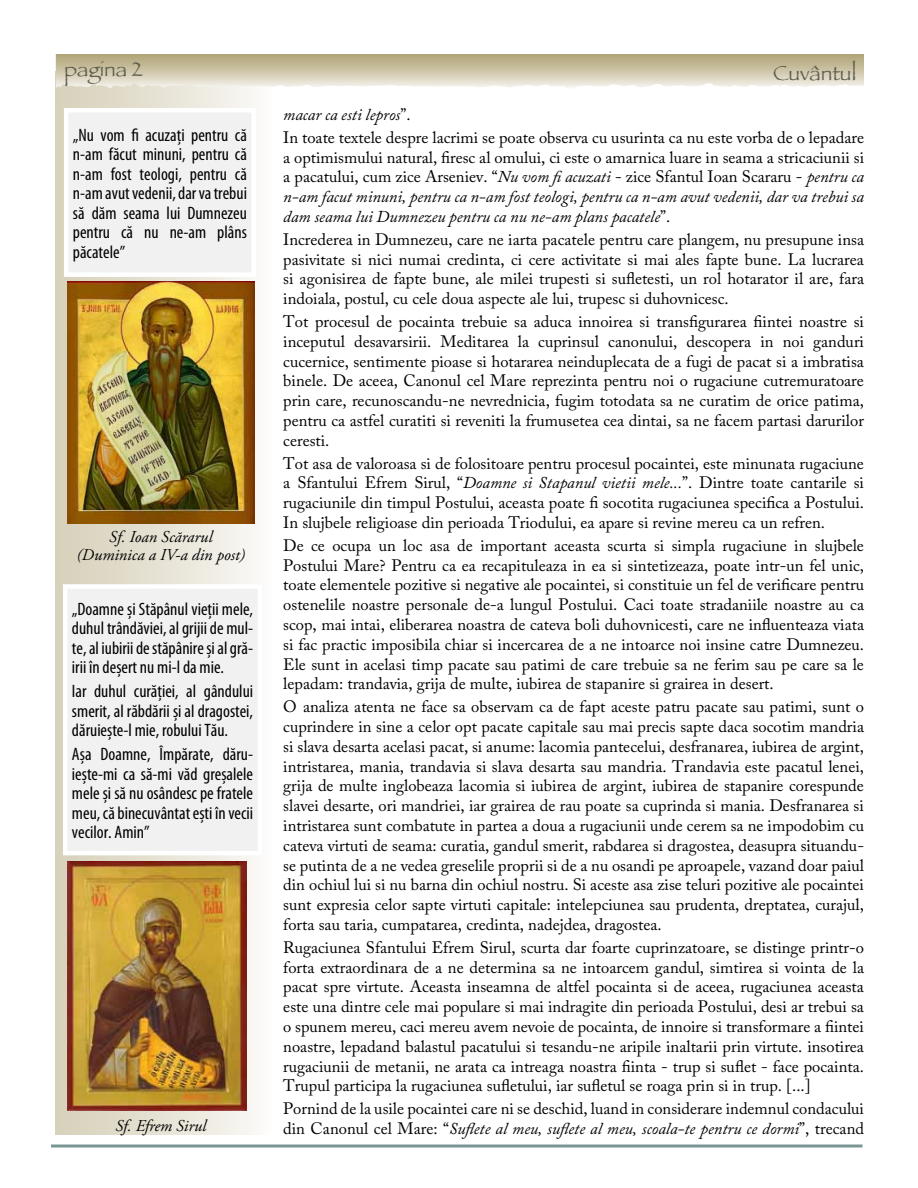
<style>
.page{position:relative;width:918px;height:1188px;background:#fff}
.page>*{position:absolute;margin:0;border:0;box-sizing:border-box;transform-origin:0 0}
.t1{font:21px "Papyrus";color:#5d5c4d}
.t2{font:condensed 18px/19.5px "Myriad Pro";color:#000;text-align:justify}
.t3{font:16.5px/19.8px "Adobe Caslon Pro";color:#000;text-align:justify}
.t4{font:italic 16.5px/19.8px "Adobe Caslon Pro";color:#000;text-align:justify}
.t5{font:italic 16.5px/18px "Adobe Garamond Pro";color:#000;text-align:center}
.s1{font-style:italic}
.s2{font-style:normal}
</style>
<div class="page">
<svg style="left:56px;top:92px;width:199px;height:1043px;background:#dfd7c7"></svg>
<svg style="left:51px;top:1144px;width:811px;height:4px;background:#9bafb0"></svg>
<svg style="left:56px;top:54px;width:808px;height:38px;background:#d4cdb5"></svg>
<img style="left:67px;top:282px;width:187px;height:241px">
<img style="left:67px;top:861px;width:179px;height:249px">
<div style="left:66px;top:110px;width:188px;height:165px;background:#f1f1f2"></div>
<div style="left:64px;top:108px;width:192px;height:169px;border:4px solid #fff"></div>
<div style="left:65px;top:586px;width:195px;height:267px;background:#f1f1f2"></div>
<div style="left:63px;top:584px;width:199px;height:271px;border:4px solid #fff"></div>
<p class="t1" style="left:64px;top:56px;width:80px">pagina 2</p>
<p class="t1" style="left:773px;top:60px;width:85px">Cuvântul</p>
<p class="t3" style="left:283px;top:103px;width:582px;line-height:22.8px"><span class="s1">macar ca esti lepros</span>”.<br>In toate textele despre lacrimi se poate observa cu usurinta ca nu este vorba de o lepadare</p>
<p class="t4" style="left:283px;top:147px;width:582px"><span class="s2">a optimismului natural, firesc al omului, ci este o amarnica luare in seama a stricaciunii si a pacatului, cum zice Arseniev. “</span>Nu vom fiacuzati <span class="s2">- zice Sfantul Ioan Scararu -</span> pentru ca n-am facut minuni, pentru ca n-am fost teologi, pentru ca n-am avut vedenii, dar va trebui sa dam seama lui Dumnezeu pentru ca nu ne-am plans pacatele<span class="s2">”.</span></p>
<p class="t3" style="left:283px;top:229px;width:582px">Increderea in Dumnezeu, care ne iarta pacatele pentru care plangem, nu presupune insa pasivitate si nici numai credinta, ci cere activitate si mai ales fapte bune. La lucrarea si agonisirea de fapte bune, ale milei trupesti si sufletesti, un rol hotarator il are, fara indoiala, postul, cu cele doua aspecte ale lui, trupesc si duhovnicesc.</p>
<p class="t3" style="left:283px;top:311px;width:582px">Tot procesul de pocainta trebuie sa aduca innoirea si transfigurarea fiintei noastre si inceputul desavarsirii. Meditarea la cuprinsul canonului, descopera in noi ganduri cucernice, sentimente pioase si hotararea neinduplecata de a fugi de pacat si a imbratisa binele. De aceea, Canonul cel Mare reprezinta pentru noi o rugaciune cutremuratoare prin care, recunoscandu-ne nevrednicia, fugim totodata sa ne curatim de orice patima, pentru ca astfel curatiti si reveniti la frumusetea cea dintai, sa ne facem partasi darurilor ceresti.</p>
<p class="t3" style="left:283px;top:453px;width:582px">Tot asa de valoroasa si de folositoare pentru procesul pocaintei, este minunata rugaciune a Sfantului Efrem Sirul, “<span class="s1">Doamne si Stapanul vietii mele...</span>”. Dintre toate cantarile si rugaciunile din timpul Postului, aceasta poate fi socotita rugaciunea specifica a Postului.<br>In slujbele religioase din perioada Triodului, ea apare si revine mereu ca un refren.</p>
<p class="t3" style="left:283px;top:535px;width:582px">De ce ocupa un loc asa de important aceasta scurta si simpla rugaciune in slujbele Postului Mare? Pentru ca ea recapituleaza in ea si sintetizeaza, poate intr-un fel unic, toate elementele pozitive si negative ale pocaintei, si constituie un fel de verificare pentru ostenelile noastre personale de-a lungul Postului. Caci toate stradaniile noastre au ca scop, mai intai, eliberarea noastra de cateva boli duhovnicesti, care ne influenteaza viata si fac practic imposibila chiar si incercarea de a ne intoarce noi insine catre Dumnezeu.<br>Ele sunt in acelasi timp pacate sau patimi de care trebuie sa ne ferim sau pe care sa le lepadam: trandavia, grija de multe, iubirea de stapanire si grairea in desert.</p>
<p class="t3" style="left:283px;top:697px;width:582px">O analiza atenta ne face sa observam ca de fapt aceste patru pacate sau patimi, sunt o cuprindere in sine a celor opt pacate capitale sau mai precis sapte daca socotim mandria si slava desarta acelasi pacat, si anume: lacomia pantecelui, desfranarea, iubirea de argint, intristarea, mania, trandavia si slava desarta sau mandria. Trandavia este pacatul lenei, grija de multe inglobeaza lacomia si iubirea de argint, iubirea de stapanire corespunde slavei desarte, ori mandriei, iar grairea de rau poate sa cuprinda si mania. Desfranarea si intristarea sunt combatute in partea a doua a rugaciunii unde cerem sa ne impodobim cu cateva virtuti de seama: curatia, gandul smerit, rabdarea si dragostea, deasupra situandu&shy;se putinta de a ne vedea greselile proprii si de a nu osandi pe aproapele, vazand doar paiul din ochiul lui si nu barna din ochiul nostru. Si aceste asa zise teluri pozitive ale pocaintei sunt expresia celor sapte virtuti capitale: intelepciunea sau prudenta, dreptatea, curajul, forta sau taria, cumpatarea, credinta, nadejdea, dragostea.</p>
<p class="t3" style="left:283px;top:937px;width:582px">Rugaciunea Sfantului Efrem Sirul, scurta dar foarte cuprinzatoare, se distinge printr-o forta extraordinara de a ne determina sa ne intoarcem gandul, simtirea si vointa de la pacat spre virtute. Aceasta inseamna de altfel pocainta si de aceea, rugaciunea aceasta este una dintre cele mai populare si mai indragite din perioada Postului, desi ar trebui sa o spunem mereu, caci mereu avem nevoie de pocainta, de innoire si transformare a fiintei noastre, lepadand balastul pacatului si tesandu-ne aripile inaltarii prin virtute. insotirea rugaciunii de metanii, ne arata ca intreaga noastra fiinta - trup si suflet - face pocainta.<br>Trupul participa la rugaciunea sufletului, iar sufletul se roaga prin si in trup. [...]</p>
<p class="t3" style="left:283px;top:1099px;width:582px">Pornind de la usile pocaintei care ni se deschid, luand in considerare indemnul condacului din Canonul cel Mare: “<span class="s1">Suflete al meu, suflete al meu, scoala-te pentru ce dormi</span>”, trecand</p>
<p class="t2" style="left:73px;top:125px;width:176px">„Nu vom fi acuzați pentru că n-am făcut minuni, pentru că n-am fost teologi, pentru că n-am avut vedenii, dar va trebui să dăm seama lui Dumnezeu pentru că nu ne-am plâns păcatele”</p>
<p class="t5" style="left:77px;top:528px;width:170px">Sf. Ioan Scărarul (Duminica a IV-a din post)</p>
<p class="t2" style="left:72px;top:599px;width:183px">„Doamne şi Stăpânul vieţii mele, duhul trândăviei, al grijii de mul&shy;te, al iubirii de stăpânire şi al gră&shy;irii în deşert nu mi-l da mie.</p>
<p class="t2" style="left:72px;top:681px;width:183px">Iar duhul curăţiei, al gândului smerit, al răbdării şi al dragostei, dăruieşte-l mie, robului Tău.</p>
<p class="t2" style="left:72px;top:744px;width:183px">Aşa Doamne, Împărate, dăru&shy;ieşte-mi ca să-mi văd greşalele mele şi să nu osândesc pe fratele meu, că binecuvântat eşti în vecii vecilor. Amin”</p>
<p class="t5" style="left:115px;top:1117px;width:92px">Sf. Efrem Sirul</p>
</div>
